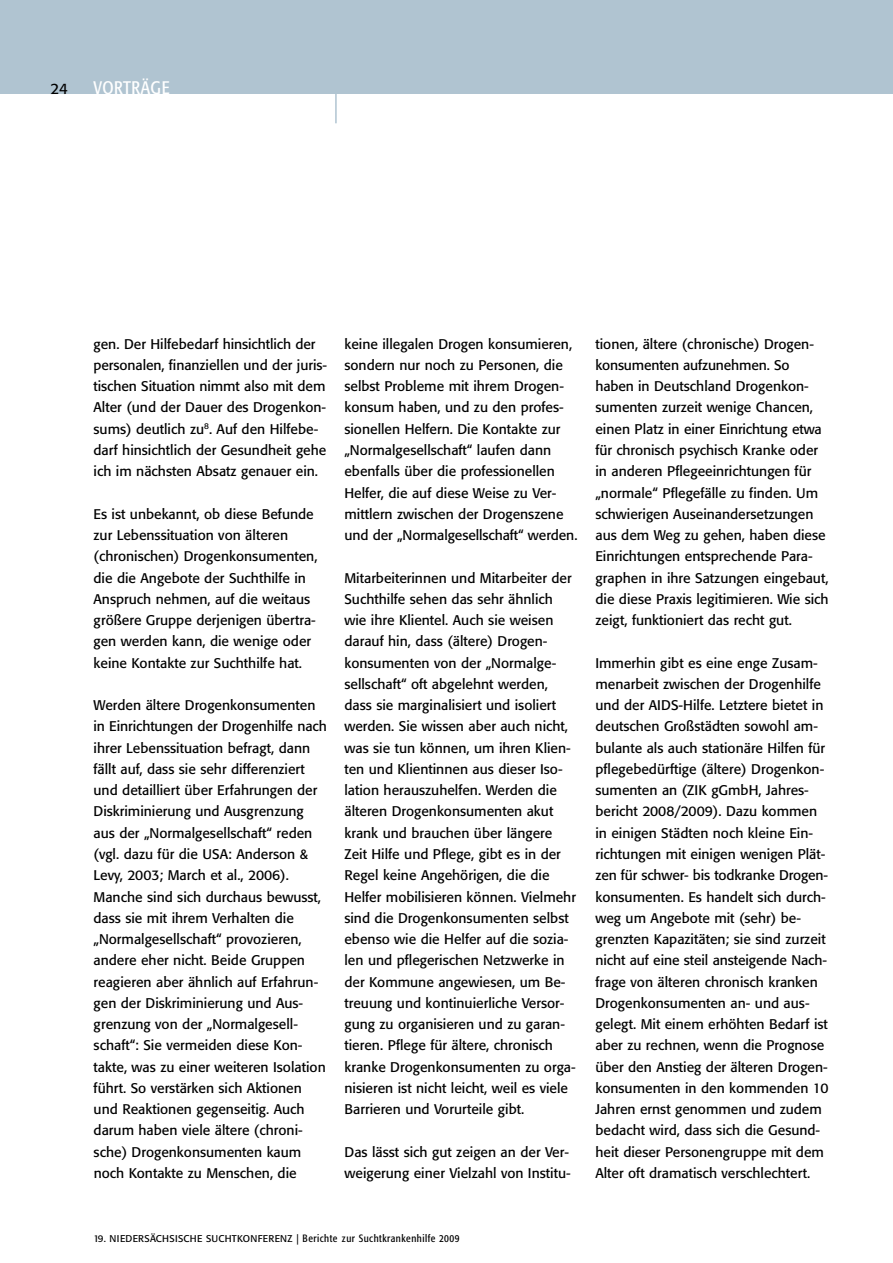
<style>
.page{position:relative;width:893px;height:1263px;background:#fff}
.page>*{position:absolute;margin:0;border:0;box-sizing:border-box;transform-origin:0 0}
.t1{font:condensed 18px "Formata";letter-spacing:.025em;color:#fff}
.t2{font:15px "Formata";color:#000}
.t3{font:13.8px/21.3px "Formata";color:#000}
.t4{font:9.75px "Formata";letter-spacing:.025em;color:#000}
.s1{font-size:10.5px}
.s2{font-stretch:condensed;font-size:10.5px}
</style>
<div class="page">
<div style="left:0;top:0;width:893px;height:94px;background:#b0c4d1"></div>
<hr style="left:335px;top:94px;width:2px;height:29px;background:#b0c4d1">
<p class="t2" style="left:51px;top:82px;width:19px">24</p>
<h1 class="t1" style="left:94px;top:80px;width:78px">VORTRÄGE</h1>
<p class="t3" style="left:94px;top:334px;width:235px">gen. Der Hilfebedarf hinsichtlich der personalen, finanziellen und der juris&shy;tischen Situation nimmt also mit dem Alter (und der Dauer des Drogenkon&shy;sums) deutlich zu<sup>8</sup>. Auf den Hilfebe&shy;darf hinsichtlich der Gesundheit gehe ich im nächsten Absatz genauer ein.</p>
<p class="t3" style="left:94px;top:504px;width:226px">Es ist unbekannt, ob diese Befunde zur Lebenssituation von älteren (chronischen) Drogenkonsumenten, die die Angebote der Suchthilfe in Anspruch nehmen, auf die weitaus größere Gruppe derjenigen übertra&shy;gen werden kann, die wenige oder keine Kontakte zur Suchthilfe hat.</p>
<p class="t3" style="left:94px;top:696px;width:235px">Werden ältere Drogenkonsumenten in Einrichtungen der Drogenhilfe nach ihrer Lebenssituation befragt, dann fällt auf, dass sie sehr differenziert und detailliert über Erfahrungen der Diskriminierung und Ausgrenzung aus der „Normalgesellschaft“ reden (vgl. dazu für die USA: Anderson &amp; Levy, 2003; March et al., 2006).<br>Manche sind sich durchaus bewusst, dass sie mit ihrem Verhalten die „Normalgesellschaft“ provozieren, andere eher nicht. Beide Gruppen reagieren aber ähnlich auf Erfahrun&shy;gen der Diskriminierung und Aus&shy;grenzung von der „Normalgesell&shy;schaft“: Sie vermeiden diese Kon&shy;takte, was zu einer weiteren Isolation führt. So verstärken sich Aktionen und Reaktionen gegenseitig. Auch darum haben viele ältere (chroni&shy;sche) Drogenkonsumenten kaum noch Kontakte zu Menschen, die</p>
<p class="t3" style="left:344px;top:334px;width:235px">keine illegalen Drogen konsumieren, sondern nur noch zu Personen, die selbst Probleme mit ihrem Drogen&shy;konsum haben, und zu den profes&shy;sionellen Helfern. Die Kontakte zur „Normalgesellschaft“ laufen dann ebenfalls über die professionellen Helfer, die auf diese Weise zu Ver&shy;mittlern zwischen der Drogenszene und der „Normalgesellschaft“ werden.</p>
<p class="t3" style="left:344px;top:568px;width:233px">Mitarbeiterinnen und Mitarbeiter der Suchthilfe sehen das sehr ähnlich wie ihre Klientel. Auch sie weisen darauf hin, dass (ältere) Drogen&shy;konsumenten von der „Normalge&shy;sellschaft“ oft abgelehnt werden, dass sie marginalisiert und isoliert werden. Sie wissen aber auch nicht, was sie tun können, um ihren Klien&shy;ten und Klientinnen aus dieser Iso&shy;lation herauszuhelfen. Werden die älteren Drogenkonsumenten akut krank und brauchen über längere Zeit Hilfe und Pflege, gibt es in der Regel keine Angehörigen, die die Helfer mobilisieren können. Vielmehr sind die Drogenkonsumenten selbst ebenso wie die Helfer auf die sozia&shy;len und pflegerischen Netzwerke in der Kommune angewiesen, um Be&shy;treuung und kontinuierliche Versor&shy;gung zu organisieren und zu garan&shy;tieren. Pflege für ältere, chronisch kranke Drogenkonsumenten zu orga&shy;nisieren ist nicht leicht, weil es viele Barrieren und Vorurteile gibt.</p>
<p class="t3" style="left:345px;top:1142px;width:228px">Das lässt sich gut zeigen an der Ver&shy;weigerung einer Vielzahl von Institu-</p>
<p class="t3" style="left:595px;top:334px;width:235px">tionen, ältere (chronische) Drogen&shy;konsumenten aufzunehmen. So haben in Deutschland Drogenkon&shy;sumenten zurzeit wenige Chancen, einen Platz in einer Einrichtung etwa für chronisch psychisch Kranke oder in anderen Pflegeeinrichtungen für „normale“ Pflegefälle zu finden. Um schwierigen Auseinandersetzungen aus dem Weg zu gehen, haben diese Einrichtungen entsprechende Para&shy;graphen in ihre Satzungen eingebaut, die diese Praxis legitimieren. Wie sich zeigt, funktioniert das recht gut.</p>
<p class="t3" style="left:595px;top:653px;width:235px">Immerhin gibt es eine enge Zusam&shy;menarbeit zwischen der Drogenhilfe und der AIDS-Hilfe. Letztere bietet in deutschen Großstädten sowohl am&shy;bulante als auch stationäre Hilfen für pflegebedürftige (ältere) Drogenkon&shy;sumenten an (ZIK gGmbH, Jahres&shy;bericht 2008/2009). Dazu kommen in einigen Städten noch kleine Ein&shy;richtungen mit einigen wenigen Plät&shy;zen für schwer- bis todkranke Drogen&shy;konsumenten. Es handelt sich durch&shy;weg um Angebote mit (sehr) be&shy;grenzten Kapazitäten; sie sind zurzeit nicht auf eine steil ansteigende Nach&shy;frage von älteren chronisch kranken Drogenkonsumenten an- und aus&shy;gelegt. Mit einem erhöhten Bedarf ist aber zu rechnen, wenn die Prognose über den Anstieg der älteren Drogen&shy;konsumenten in den kommenden 10<br>Jahren ernst genommen und zudem bedacht wird, dass sich die Gesund&shy;heit dieser Personengruppe mit dem Alter oft dramatisch verschlechtert.</p>
<p class="t4" style="left:94px;top:1234px;width:368px">19. NIEDERSÄCHSISCHE SUCHTKONFERENZ <span class="s1">|</span> <span class="s2">Berichte zur Suchtkrankenhilfe 2009</span></p>
</div>
